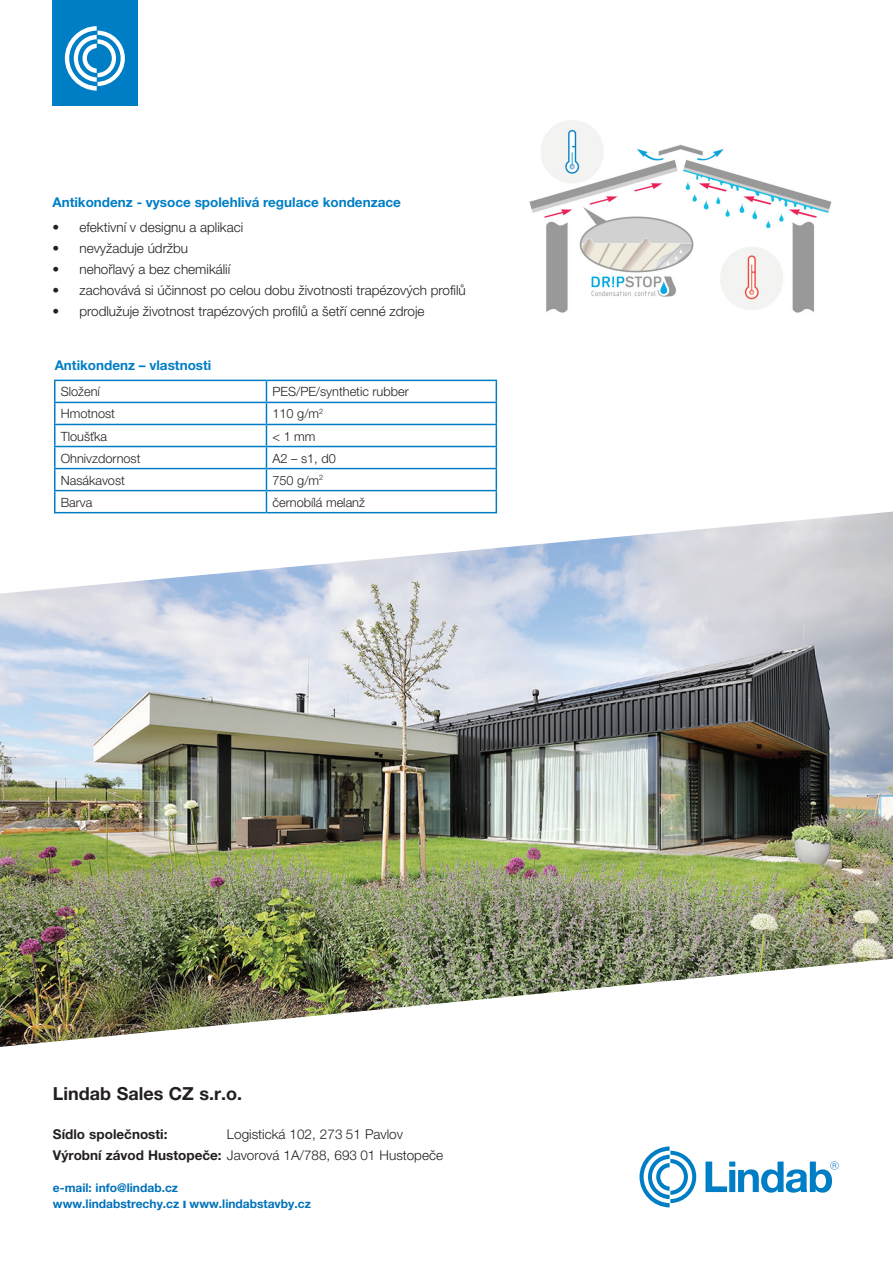
<style>
.page{position:relative;width:893px;height:1263px;background:#fff}
.page>*{position:absolute;margin:0;border:0;box-sizing:border-box;transform-origin:0 0}
.t1{font:700 18px "Helvetica Neue CE";color:#231f20}
.t2{font:300 13.5px/21px "Helvetica Neue CE";color:#231f20}
.t3{font:700 13.5px "Helvetica Neue CE";color:#007ec5}
.t4{font:700 13.5px "Helvetica Neue CE";color:#231f20}
.t5{font:300 12.75px "Helvetica Neue CE";color:#231f20}
.t6{font:700 12px/16.5px "Helvetica Neue CE";color:#0072bb}
.s1{font-weight:700}
</style>
<div class="page">
<div style="left:52px;top:0;width:85px;height:106px;background:#007ec5"></div>
<svg style="left:65px;top:26px;width:60px;height:65px"></svg>
<hr style="left:54px;top:380px;width:212px;height:1px;background:#007ec5">
<hr style="left:54px;top:381px;width:2px;height:21px;background:#007ec5">
<hr style="left:266px;top:380px;width:231px;height:1px;background:#007ec5">
<hr style="left:54px;top:402px;width:212px;height:1px;background:#007ec5">
<hr style="left:54px;top:403px;width:2px;height:21px;background:#007ec5">
<hr style="left:266px;top:402px;width:231px;height:1px;background:#007ec5">
<hr style="left:54px;top:424px;width:212px;height:1px;background:#007ec5">
<hr style="left:54px;top:425px;width:2px;height:21px;background:#007ec5">
<hr style="left:266px;top:424px;width:231px;height:1px;background:#007ec5">
<hr style="left:54px;top:446px;width:212px;height:1px;background:#007ec5">
<hr style="left:54px;top:447px;width:2px;height:21px;background:#007ec5">
<hr style="left:266px;top:446px;width:231px;height:1px;background:#007ec5">
<hr style="left:54px;top:468px;width:212px;height:1px;background:#007ec5">
<hr style="left:54px;top:469px;width:2px;height:21px;background:#007ec5">
<hr style="left:266px;top:468px;width:231px;height:1px;background:#007ec5">
<hr style="left:54px;top:490px;width:212px;height:1px;background:#007ec5">
<hr style="left:54px;top:491px;width:2px;height:21px;background:#007ec5">
<hr style="left:266px;top:490px;width:231px;height:1px;background:#007ec5">
<svg style="left:266px;top:381px;width:1px;height:131px"></svg>
<svg style="left:496px;top:381px;width:1px;height:131px"></svg>
<svg style="left:705px;top:1161px;width:134px;height:32px"></svg>
<svg style="left:639px;top:1146px;width:57px;height:61px"></svg>
<img style="left:0;top:512px;width:893px;height:535px">
<img style="left:529px;top:120px;width:303px;height:193px">
<p class="t3" style="left:52px;top:194px;width:350px">Antikondenz - vysoce spolehlivá regulace kondenzace</p>
<p class="t2" style="left:52px;top:217px;width:192px">• efektivní v designu a aplikaci</p>
<p class="t2" style="left:52px;top:238px;width:137px">• nevyžaduje údržbu</p>
<p class="t2" style="left:52px;top:259px;width:179px">• nehořlavý a bez chemikálií</p>
<p class="t2" style="left:52px;top:280px;width:415px">• zachovává si účinnost po celou dobu životnosti trapézových profilů</p>
<p class="t2" style="left:52px;top:301px;width:374px">• prodlužuje životnost trapézových profilů a šetří cenné zdroje</p>
<p class="t3" style="left:55px;top:358px;width:158px">Antikondenz – vlastnosti</p>
<p class="t5" style="left:61px;top:385px;width:41px">Složení</p>
<p class="t5" style="left:272px;top:385px;width:138px">PES/PE/synthetic rubber</p>
<p class="t5" style="left:61px;top:407px;width:56px">Hmotnost</p>
<p class="t5" style="left:272px;top:407px;width:52px">110 g/m<sup>2</sup></p>
<p class="t5" style="left:61px;top:429px;width:48px">Tloušťka</p>
<p class="t5" style="left:272px;top:429px;width:45px">&lt;1mm</p>
<p class="t5" style="left:61px;top:451px;width:81px">Ohnivzdornost</p>
<p class="t5" style="left:272px;top:451px;width:65px">A2 – s1, d0</p>
<p class="t5" style="left:61px;top:473px;width:66px">Nasákavost</p>
<p class="t5" style="left:272px;top:473px;width:52px">750 g/m<sup>2</sup></p>
<p class="t5" style="left:61px;top:495px;width:33px">Barva</p>
<p class="t5" style="left:272px;top:495px;width:94px">černobílá melanž</p>
<h1 class="t1" style="left:53px;top:1083px;width:191px">Lindab Sales CZ s.r.o.</h1>
<p class="t4" style="left:53px;top:1127px;width:116px">Sídlo společnosti:</p>
<p class="t2" style="left:53px;top:1124px;width:392px;text-indent:174px">Logistická 102, 273 51 Pavlov<br><span class="s1">Výrobní závod Hustopeče:</span> Javorová 1A/788, 693 01 Hustopeče</p>
<p class="t6" style="left:53px;top:1179px;width:259px">e‑mail: info@lindab.cz<br>www.lindabstrechy.cz ❙ www.lindabstavby.cz</p>
</div>
